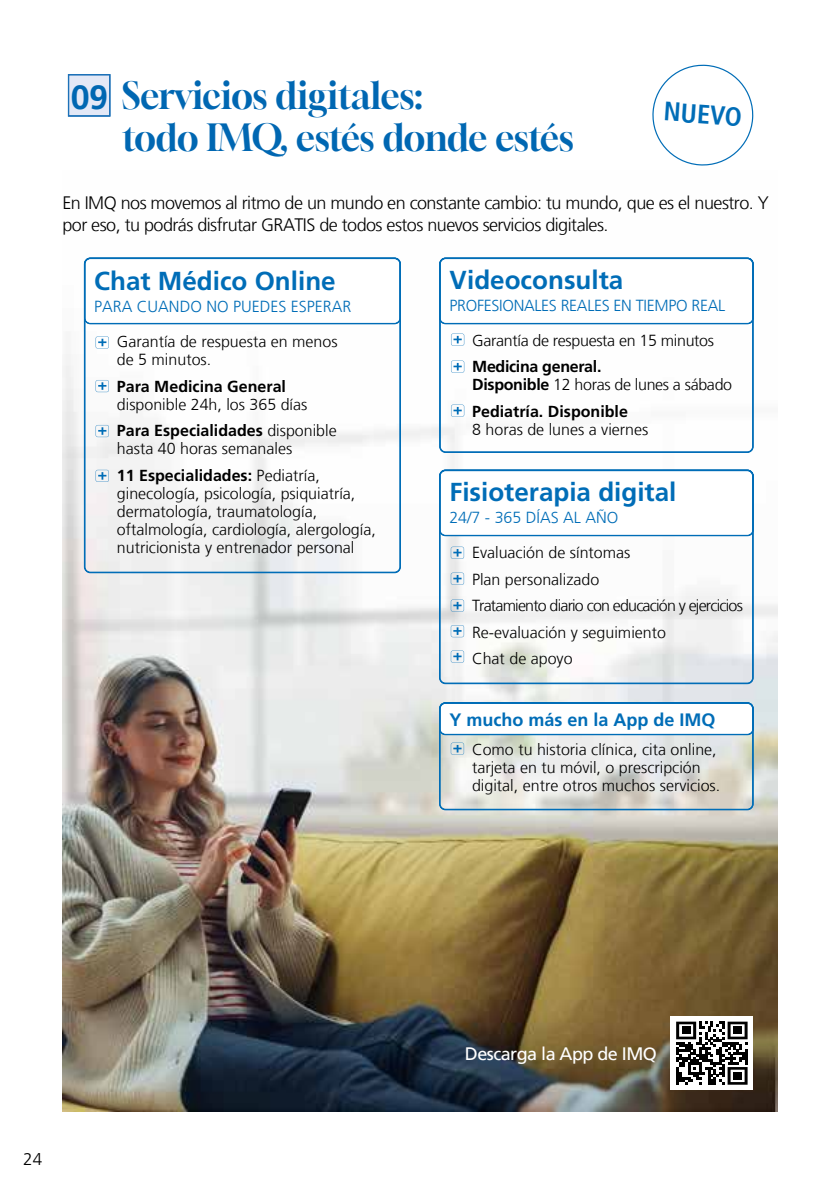
<style>
.page{position:relative;width:840px;height:1191px;background:#fff}
.page>*{position:absolute;margin:0;border:0;box-sizing:border-box;transform-origin:0 0}
.t1{font:36px/42px "Gloock";letter-spacing:-.015em;color:#0067b2}
.t2{font:700 condensed 26.4px "Frutiger LT";color:#006db7}
.t3{font:700 26px "Frutiger LT Std";color:#006db7}
.t4{font:300 18px/22px "Frutiger LT";letter-spacing:-.03em;color:#000}
.t5{font:700 18px "Frutiger LT Std";color:#006db7}
.t6{font:18px "Frutiger LT";letter-spacing:-.03em;color:#fff}
.t7{font:300 17px "Frutiger LT";color:#000}
.t8{font:300 16px/18px "Frutiger LT";color:#000}
.t9{font:700 16px "Frutiger LT Std";color:#000}
.t10{font:300 16px "Frutiger LT";letter-spacing:-.02em;color:#000}
.t11{font:300 16px "Frutiger LT";color:#006db7}
.t12{font:300 16px "Frutiger LT";letter-spacing:-.02em;color:#006db7}
.t13{font:700 16px "Frutiger LT Std";letter-spacing:-.02em;color:#000}
.s1{font-family:"Frutiger LT";font-weight:700;font-size:34px}
.s2{font-family:"Frutiger LT";font-weight:300}
.s3{font-family:"Frutiger LT Std";font-weight:700}
</style>
<div class="page">
<img style="left:62px;top:257px;width:715px;height:854px">
<svg style="left:68px;top:74px;width:42px;height:42px"></svg>
<div style="left:69px;top:75px;width:41px;height:41px;border:1px solid #1d71b8"></div>
<div style="left:670px;top:1016px;width:82px;height:73px;background:#fff"></div>
<svg style="left:676px;top:1021px;width:71px;height:63px"></svg>
<div style="left:732px;top:1026px;width:9px;height:8px;background:#000"></div>
<div style="left:681px;top:1026px;width:9px;height:8px;background:#000"></div>
<div style="left:732px;top:1072px;width:9px;height:7px;background:#000"></div>
<div style="left:439px;top:470px;width:313px;height:65px;background:#fff;border-radius:6px"></div>
<div style="left:439px;top:470px;width:313px;height:65px;border:1px solid #006db7;border-radius:5px"></div>
<div style="left:439px;top:470px;width:313px;height:213px;border:1px solid #006db7;border-radius:5px"></div>
<svg style="left:450px;top:547px;width:14px;height:12px"></svg>
<svg style="left:450px;top:572px;width:14px;height:13px"></svg>
<svg style="left:450px;top:599px;width:14px;height:13px"></svg>
<svg style="left:450px;top:625px;width:14px;height:12px"></svg>
<svg style="left:450px;top:650px;width:14px;height:12px"></svg>
<div style="left:439px;top:703px;width:313px;height:31px;background:#fff;border-radius:6px"></div>
<div style="left:439px;top:702px;width:313px;height:33px;border:1px solid #006db7;border-radius:6px"></div>
<div style="left:439px;top:703px;width:313px;height:31px;border:1px solid #006db7;border-radius:5px"></div>
<div style="left:439px;top:703px;width:313px;height:106px;border:1px solid #006db7;border-radius:5px"></div>
<svg style="left:450px;top:742px;width:14px;height:13px"></svg>
<div style="left:439px;top:258px;width:313px;height:65px;background:#fff;border-radius:6px"></div>
<div style="left:439px;top:258px;width:313px;height:65px;border:1px solid #006db7;border-radius:5px"></div>
<div style="left:440px;top:258px;width:312px;height:194px;border:1px solid #006db7;border-radius:5px"></div>
<svg style="left:450px;top:333px;width:14px;height:13px"></svg>
<svg style="left:450px;top:360px;width:14px;height:13px"></svg>
<svg style="left:450px;top:404px;width:14px;height:13px"></svg>
<div style="left:85px;top:258px;width:315px;height:65px;background:#fff;border-radius:6px"></div>
<div style="left:85px;top:258px;width:315px;height:65px;border:1px solid #006db7;border-radius:5px"></div>
<div style="left:85px;top:258px;width:315px;height:314px;border:1px solid #006db7;border-radius:5px"></div>
<svg style="left:96px;top:336px;width:13px;height:12px"></svg>
<svg style="left:96px;top:380px;width:13px;height:12px"></svg>
<svg style="left:96px;top:425px;width:13px;height:12px"></svg>
<svg style="left:96px;top:470px;width:13px;height:12px"></svg>
<svg style="left:652px;top:64px;width:102px;height:102px"></svg>
<h1 class="t1" style="left:122px;top:76px;width:453px;text-indent:-51px"><span class="s1">09</span> Servicios digitales:<br>todo IMQ, estés donde estés</h1>
<h2 class="t2" style="left:664px;top:96px;width:80px;rotate:4deg">NUEVO</h2>
<p class="t4" style="left:62px;top:192px;width:707px">En IMQ nos movemos al ritmo de un mundo en constante cambio: tu mundo, que es el nuestro. Y por eso, tu podrás disfrutar GRATIS de todos estos nuevos servicios digitales.</p>
<h3 class="t3" style="left:94px;top:266px;width:243px">Chat Médico Online</h3>
<p class="t11" style="left:94px;top:298px;width:258px">PARA CUANDO NO PUEDES ESPERAR</p>
<p class="t8" style="left:117px;top:333px;width:222px">Garantía de respuesta en menos de 5 minutos.</p>
<p class="t9" style="left:117px;top:377px;width:170px">Para Medicina General</p>
<p class="t8" style="left:117px;top:396px;width:192px">disponible 24h, los 365 días</p>
<p class="t9" style="left:117px;top:421px;width:221px">Para Especialidades <span class="s2">disponible</span></p>
<p class="t8" style="left:117px;top:440px;width:177px">hasta 40 horas semanales</p>
<p class="t9" style="left:117px;top:466px;width:204px">11 Especialidades: <span class="s2">Pediatría,</span></p>
<p class="t8" style="left:117px;top:485px;width:260px">ginecología, psicología, psiquiatría, dermatología, traumatología, oftalmología, cardiología, alergología, nutricionista y entrenador personal</p>
<h3 class="t3" style="left:449px;top:264px;width:175px">Videoconsulta</h3>
<p class="t12" style="left:449px;top:296px;width:277px">PROFESIONALES REALES EN TIEMPO REAL</p>
<p class="t10" style="left:472px;top:331px;width:243px">Garantía de respuesta en 15 minutos</p>
<p class="t13" style="left:472px;top:357px;width:131px">Medicina general.</p>
<p class="t10" style="left:472px;top:376px;width:261px"><span class="s3">Disponible</span> 12 horas de lunes a sábado</p>
<p class="t9" style="left:472px;top:402px;width:157px">Pediatría. Disponible</p>
<p class="t8" style="left:472px;top:420px;width:178px">8 horas de lunes a viernes</p>
<h3 class="t3" style="left:449px;top:476px;width:228px">Fisioterapia digital</h3>
<p class="t11" style="left:449px;top:508px;width:170px">24/7 - 365 DÍAS AL AÑO</p>
<p class="t8" style="left:472px;top:539px;width:272px;line-height:26.6px">Evaluación de síntomas<br>Plan personalizado<br>Tratamiento diario con educación y ejercicios<br>Re-evaluación y seguimiento<br>Chat de apoyo</p>
<p class="t5" style="left:449px;top:708px;width:268px">Y mucho más en la App de IMQ</p>
<p class="t8" style="left:472px;top:740px;width:250px">Como tu historia clínica, cita online, tarjeta en tu móvil, o prescripción digital, entre otros muchos servicios.</p>
<p class="t7" style="left:23px;top:1149px;width:20px">24</p>
<p class="t6" style="left:464px;top:1043px;width:193px">Descarga la App de IMQ</p>
</div>
